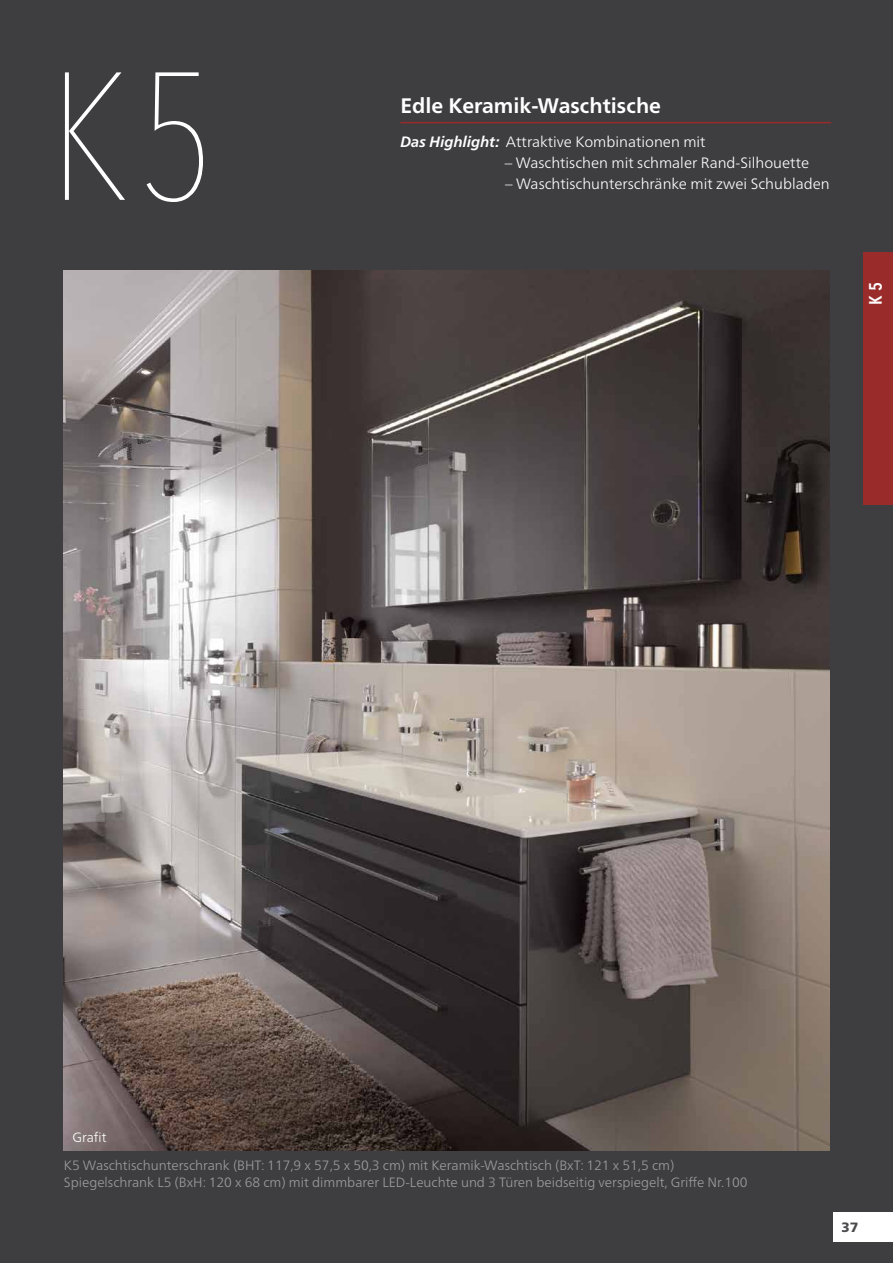
<style>
.page{position:relative;width:893px;height:1263px;background:#3e3d40}
.page>*{position:absolute;margin:0;border:0;box-sizing:border-box;transform-origin:0 0}
.t1{font:200 180px "Avenir Next Condensed";color:#fff}
.t2{font:700 21px "Frutiger Neue LTW1 G";color:#fff}
.t3{font:600 18px "Avenir Next Condensed";color:#fff}
.t4{font:300 15px "Frutiger Neue LTW1 G";color:#fff}
.t5{font:300 13.5px/18px "Frutiger Neue LTW1 G";color:#9c9e9f}
.t6{font:300 13.5px "Frutiger Neue LTW1 G";color:#fff}
.t7{font:900 13.5px "Frutiger Neue LTW1 G";color:#4b4b4d}
.s1{font-weight:700;font-style:italic}
</style>
<div class="page">
<img style="left:64px;top:270px;width:765px;height:881px">
<div style="left:833px;top:1212px;width:60px;height:30px;background:#fff"></div>
<hr style="left:400px;top:122px;width:431px;height:1px;background:#9a2b2b">
<div style="left:863px;top:253px;width:30px;height:252px;background:#9a2b2b"></div>
<h1 class="t1" style="left:49px;top:30px;width:168px">K5</h1>
<h2 class="t2" style="left:400px;top:94px;width:262px">Edle Keramik-Waschtische</h2>
<p class="t4" style="left:400px;top:133px;width:307px"><span class="s1">Das Highlight:</span> Attraktive Kombinationen mit</p>
<p class="t4" style="left:505px;top:154px;width:306px">– Waschtischen mit schmaler Rand-Silhouette</p>
<p class="t4" style="left:505px;top:175px;width:326px">– Waschtischunterschränke mit zwei Schubladen</p>
<h3 class="t3" style="left:865px;top:305px;width:24px;rotate:-90deg">K5</h3>
<p class="t6" style="left:73px;top:1129px;width:36px">Grafit</p>
<p class="t5" style="left:64px;top:1156px;width:685px">K5 Waschtischunterschrank (BHT: 117,9 x 57,5 x 50,3 cm) mit Keramik-Waschtisch (BxT: 121 x 51,5 cm)<br>Spiegelschrank L5 (BxH: 120 x 68 cm) mit dimmbarer LED-Leuchte und 3 Türen beidseitig verspiegelt, Griffe Nr.100</p>
<p class="t7" style="left:841px;top:1219px;width:18px">37</p>
</div>
